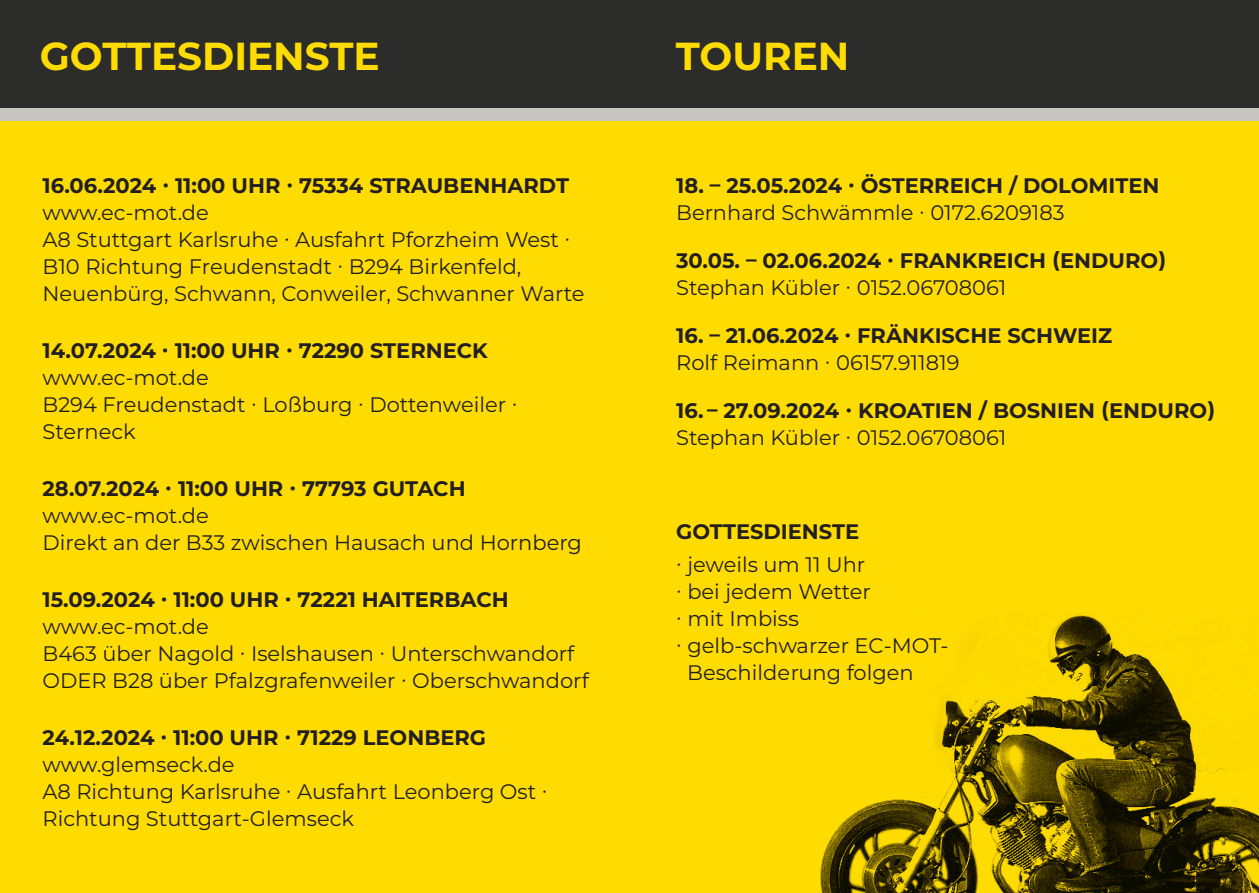
<style>
.page{position:relative;width:1259px;height:893px;background:#fff}
.page>*{position:absolute;margin:0;border:0;box-sizing:border-box;transform-origin:0 0}
.t1{font:700 39px "Montserrat";color:#fedc02}
.t2{font:21px/27px "Montserrat";color:#231f20}
.t3{font:700 21px "Montserrat";color:#231f20}
</style>
<div class="page">
<div style="left:0;top:107px;width:1259px;height:786px;background:#fedc02"></div>
<div style="left:0;top:0;width:1259px;height:108px;background:#2c2c2b"></div>
<div style="left:0;top:108px;width:1259px;height:13px;background:#c8c5c3"></div>
<img style="left:820px;top:615px;width:439px;height:278px">
<h1 class="t1" style="left:40px;top:32px;width:341px">GOTTESDIENSTE</h1>
<h1 class="t1" style="left:675px;top:32px;width:175px">TOUREN</h1>
<p class="t3" style="left:43px;top:173px;width:528px">16.06.2024 · 11:00 UHR · 75334 STRAUBENHARDT</p>
<p class="t2" style="left:43px;top:199px;width:543px">www.ec-mot.de<br>A8 Stuttgart Karlsruhe ∙ Ausfahrt Pforzheim West ∙ B10 Richtung Freudenstadt ∙ B294 Birkenfeld, Neuenbürg, Schwann, Conweiler, Schwanner Warte</p>
<p class="t3" style="left:43px;top:338px;width:447px">14.07.2024 · 11:00 UHR · 72290 STERNECK</p>
<p class="t2" style="left:43px;top:364px;width:476px">www.ec-mot.de<br>B294 Freudenstadt ∙ Loßburg ∙ Dottenweiler ∙<br>Sterneck</p>
<p class="t3" style="left:43px;top:476px;width:425px">28.07.2024 · 11:00 UHR · 77793 GUTACH</p>
<p class="t2" style="left:43px;top:502px;width:541px">www.ec-mot.de<br>Direkt an der B33 zwischen Hausach und Hornberg</p>
<p class="t3" style="left:43px;top:587px;width:468px">15.09.2024 · 11:00 UHR · 72221 HAITERBACH</p>
<p class="t2" style="left:43px;top:613px;width:548px">www.ec-mot.de<br>B463 über Nagold ∙ Iselshausen ∙ Unterschwandorf<br>ODER B28 über Pfalzgrafenweiler ∙ Oberschwandorf</p>
<p class="t3" style="left:43px;top:725px;width:445px">24.12.2024 · 11:00 UHR · 71229 LEONBERG</p>
<p class="t2" style="left:43px;top:751px;width:506px">www.glemseck.de<br>A8 Richtung Karlsruhe ∙ Ausfahrt Leonberg Ost ∙<br>Richtung Stuttgart-Glemseck</p>
<p class="t3" style="left:676px;top:173px;width:485px">18. – 25.05.2024 · ÖSTERREICH / DOLOMITEN</p>
<p class="t2" style="left:676px;top:199px;width:390px">Bernhard Schwämmle ∙ 0172.6209183</p>
<p class="t3" style="left:676px;top:248px;width:492px">30.05. – 02.06.2024 · FRANKREICH (ENDURO)</p>
<p class="t2" style="left:676px;top:274px;width:332px">Stephan Kübler ∙ 0152.06708061</p>
<p class="t3" style="left:676px;top:323px;width:437px">16. – 21.06.2024 · FRÄNKISCHE SCHWEIZ</p>
<p class="t2" style="left:676px;top:349px;width:285px">Rolf Reimann ∙ 06157.911819</p>
<p class="t3" style="left:676px;top:398px;width:540px">16. – 27.09.2024 · KROATIEN / BOSNIEN (ENDURO)</p>
<p class="t2" style="left:676px;top:424px;width:332px">Stephan Kübler ∙ 0152.06708061</p>
<p class="t3" style="left:676px;top:519px;width:184px">GOTTESDIENSTE</p>
<p class="t2" style="left:676px;top:551px;width:191px">∙ jeweils um 11 Uhr</p>
<p class="t2" style="left:676px;top:578px;width:196px">∙ bei jedem Wetter</p>
<p class="t2" style="left:676px;top:605px;width:124px">∙ mit Imbiss</p>
<p class="t2" style="left:676px;top:632px;width:274px">∙ gelb-schwarzer EC-MOT-</p>
<p class="t2" style="left:687px;top:659px;width:228px">Beschilderung folgen</p>
</div>
